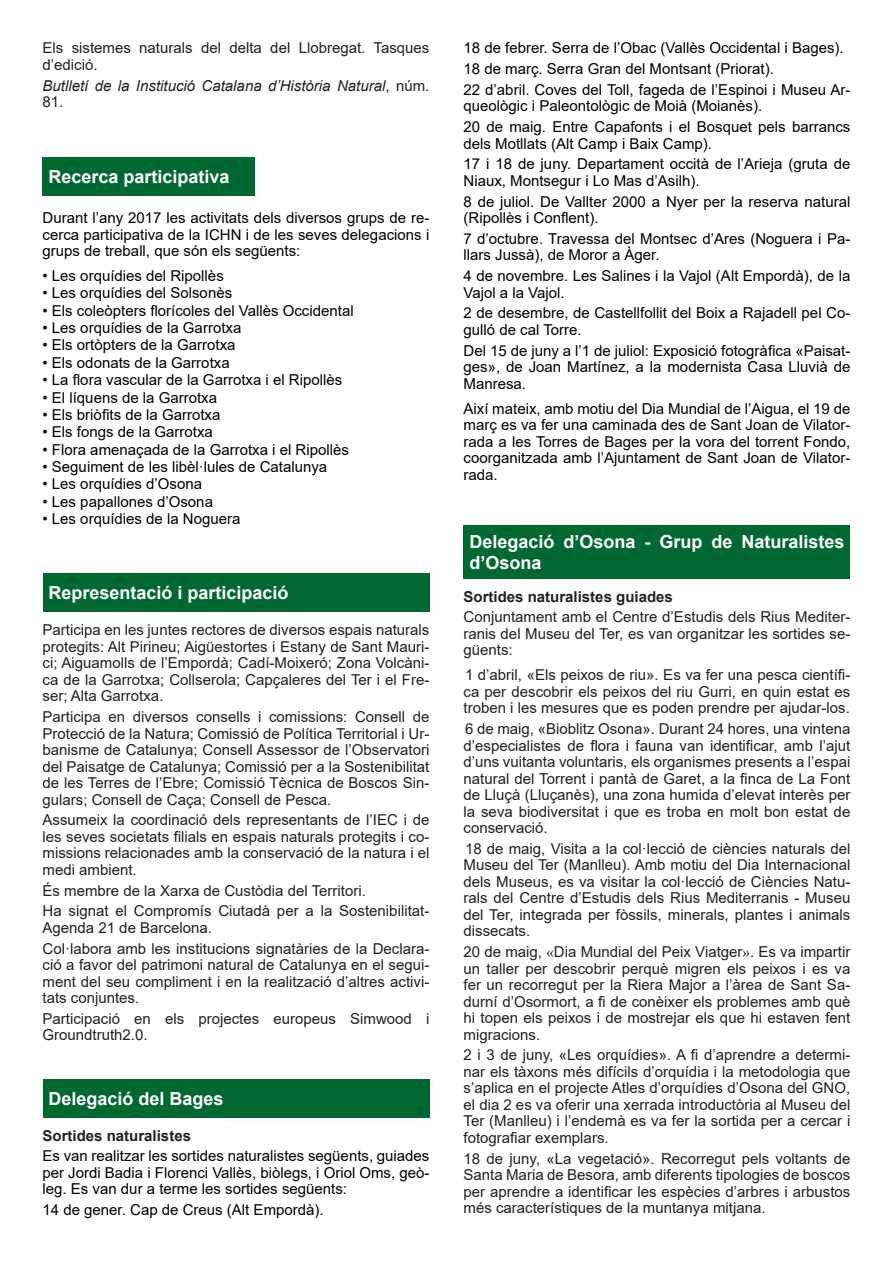
<style>
.page{position:relative;width:893px;height:1263px;background:#fff}
.page>*{position:absolute;margin:0;border:0;box-sizing:border-box;transform-origin:0 0}
.t1{font:700 18px/21px "Arial";color:#fff}
.t2{font:15px/16.5px "Arial";color:#231f20;text-align:justify}
.t3{font:15px/16.5px "Arial";color:#000}
.t4{font:italic 15px/16.5px "Arial";color:#231f20}
.t5{font:700 15px "Arial";color:#231f20}
.s1{font-style:normal}
.s2{font-family:"Times New Roman"}
</style>
<div class="page">
<div style="left:43px;top:157px;width:212px;height:39px;background:#006830"></div>
<div style="left:43px;top:574px;width:386px;height:38px;background:#006830"></div>
<div style="left:463px;top:525px;width:387px;height:53px;background:#006830"></div>
<div style="left:43px;top:1079px;width:386px;height:38px;background:#006830"></div>
<p class="t2" style="left:43px;top:40px;width:388px">Els sistemes naturals del delta del Llobregat. Tasques d’edició.</p>
<p class="t4" style="left:43px;top:77px;width:388px">Butlletí de la Institució Catalana d’Història Natural<span class="s1">, núm.<br>81.</span></p>
<p class="t1" style="left:49px;top:166px;width:183px">Recerca participativa</p>
<p class="t3" style="left:43px;top:209px;width:388px;text-align:justify">Durant l’any 2017 les activitats dels diversos grups de re&shy;cerca participativa de la ICHN i de les seves delegacions i grups de treball, que són els següents:</p>
<p class="t3" style="left:43px;top:267px;width:183px">• Les orquídies del Ripollès</p>
<p class="t3" style="left:43px;top:285px;width:191px">• Les orquídies del Solsonès</p>
<p class="t3" style="left:43px;top:302px;width:313px">• Els coleòpters florícoles del Vallès Occidental</p>
<p class="t3" style="left:43px;top:319px;width:200px">• Les orquídies de la Garrotxa</p>
<p class="t3" style="left:43px;top:337px;width:194px">• Els ortòpters de la Garrotxa</p>
<p class="t3" style="left:43px;top:354px;width:189px">• Els odonats de la Garrotxa</p>
<p class="t3" style="left:43px;top:372px;width:301px">• La flora vascular de la Garrotxa i el Ripollès</p>
<p class="t3" style="left:43px;top:389px;width:176px">• El líquens de la Garrotxa</p>
<p class="t3" style="left:43px;top:406px;width:179px">• Els briòfits de la Garrotxa</p>
<p class="t3" style="left:43px;top:424px;width:172px">• Els fongs de la Garrotxa</p>
<p class="t3" style="left:43px;top:441px;width:308px">• Flora amenaçada de la Garrotxa i el Ripollès</p>
<p class="t3" style="left:43px;top:458px;width:286px">• Seguiment de les libèl·lules de Catalunya</p>
<p class="t3" style="left:43px;top:476px;width:161px">• Les orquídies d’Osona</p>
<p class="t3" style="left:43px;top:493px;width:172px">• Les papallones d’Osona</p>
<p class="t3" style="left:43px;top:510px;width:200px">• Les orquídies de la Noguera</p>
<p class="t1" style="left:49px;top:583px;width:242px">Representació i participació</p>
<p class="t2" style="left:43px;top:622px;width:388px">Participa en les juntes rectores de diversos espais naturals protegits: Alt Pirineu; Aigüestortes i Estany de Sant Mauri&shy;ci; Aiguamolls de l’Empordà; Cadí-Moixeró; Zona Volcàni&shy;ca de la Garrotxa; Collserola; Capçaleres del Ter i el Fre&shy;ser; Alta Garrotxa.</p>
<p class="t2" style="left:43px;top:708px;width:388px">Participa en diversos consells i comissions: Consell de Protecció de la Natura; Comissió de Política Territorial i Ur&shy;banisme de Catalunya; Consell Assessor de l’Observatori del Paisatge de Catalunya; Comissió per a la Sostenibilitat de les Terres de l’Ebre; Comissió Tècnica de Boscos Sin&shy;gulars; Consell de Caça; Consell de Pesca.</p>
<p class="t2" style="left:43px;top:812px;width:388px">Assumeix la coordinació dels representants de l’IEC i de les seves societats filials en espais naturals protegits i co&shy;missions relacionades amb la conservació de la natura i el medi ambient.</p>
<p class="t2" style="left:43px;top:880px;width:388px;line-height:20.7px">És membre de la Xarxa de Custòdia del Territori.<br>Ha signat el Compromís Ciutadà per a la Sostenibilitat-</p>
<p class="t2" style="left:43px;top:917px;width:388px;line-height:20.7px">Agenda 21 de Barcelona.<br>Col·labora amb les institucions signatàries de la Declara-</p>
<p class="t2" style="left:43px;top:956px;width:388px">ció a favor del patrimoni natural de Catalunya en el segui&shy;ment del seu compliment i en la realització d’altres activi&shy;tats conjuntes.</p>
<p class="t2" style="left:43px;top:1010px;width:388px">Participació en els projectes europeus Simwood i<br>Groundtruth2.0.</p>
<p class="t1" style="left:49px;top:1088px;width:177px">Delegació del Bages</p>
<p class="t5" style="left:43px;top:1125px;width:150px">Sortides naturalistes</p>
<p class="t3" style="left:43px;top:1148px;width:388px;text-align:justify">Es van realitzar les sortides naturalistes següents, guiades per Jordi Badia i Florenci Vallès, biòlegs, i Oriol Oms, geò&shy;leg. Es van dur a terme les sortides següents:</p>
<p class="t3" style="left:43px;top:1201px;width:283px">14 de gener. Cap de Creus (Alt Empordà).</p>
<p class="t3" style="left:463px;top:38px;width:388px;line-height:20.7px">18 de febrer. Serra de l’Obac (Vallès Occidental i Bages).<br>18 de març. Serra Gran del Montsant (Priorat).<br>22 d’abril. Coves del Toll, fageda de l’Espinoi i Museu Ar-</p>
<p class="t3" style="left:463px;top:96px;width:388px;line-height:20.7px">queològic i Paleontològic de Moià (Moianès).<br>20 de maig. Entre Capafonts i el Bosquet pels barrancs</p>
<p class="t3" style="left:463px;top:133px;width:388px;line-height:20.7px">dels Motllats (Alt Camp i Baix Camp).<br>17 i 18 de juny. Departament occità de l’Arieja (gruta de</p>
<p class="t3" style="left:463px;top:170px;width:388px;line-height:20.7px">Niaux, Montsegur i Lo Mas d’Asilh).<br>8 de juliol. De Vallter 2000 a Nyer per la reserva natural</p>
<p class="t3" style="left:463px;top:207px;width:388px;line-height:20.7px">(Ripollès i Conflent).<br>7 d’octubre. Travessa del Montsec d’Ares (Noguera i Pa-</p>
<p class="t3" style="left:463px;top:245px;width:388px;line-height:20.7px">llars Jussà), de Moror a Àger.<br>4 de novembre. Les Salines i la Vajol (Alt Empordà), de la</p>
<p class="t3" style="left:463px;top:282px;width:388px;line-height:20.7px">Vajol a la Vajol.<br>2 de desembre, de Castellfollit del Boix a Rajadell pel Co-</p>
<p class="t3" style="left:463px;top:319px;width:388px;line-height:20.7px">gulló de cal Torre.<br>Del 15 de juny a l’1 de juliol: Exposició fotogràfica «Paisat-</p>
<p class="t3" style="left:463px;top:359px;width:388px">ges», de Joan Martínez, a la modernista Casa Lluvià de<br>Manresa.</p>
<p class="t3" style="left:463px;top:400px;width:388px;text-align:justify">Així mateix, amb motiu del Dia Mundial de l’Aigua, el 19 de març es va fer una caminada des de Sant Joan de Vilator&shy;rada a les Torres de Bages per la vora del torrent Fondo, coorganitzada amb l’Ajuntament de Sant Joan de Vilator&shy;rada.</p>
<p class="t1" style="left:469px;top:531px;width:376px">Delegació d’Osona - Grup de Naturalistes d’Osona</p>
<p class="t5" style="left:463px;top:586px;width:211px">Sortides naturalistes guiades</p>
<p class="t2" style="left:463px;top:609px;width:388px">Conjuntament amb el Centre d’Estudis dels Rius Mediter&shy;ranis del Museu del Ter, es van organitzar les sortides se&shy;güents:</p>
<p class="t2" style="left:463px;top:667px;width:388px">1 d’abril, «Els peixos de riu». Es va fer una pesca científi&shy;ca per descobrir els peixos del riu Gurri, en quin estat es troben i les mesures que es poden prendre per ajudar-los.</p>
<p class="t2" style="left:463px;top:720px;width:388px">6 de maig, «Bioblitz Osona». Durant 24 hores, una vintena d’especialistes de flora i fauna van identificar, amb l’ajut d’uns vuitanta voluntaris, els organismes presents a l’espai natural del Torrent i pantà de Garet, a la finca de La Font de Lluçà (Lluçanès), una zona humida d’elevat interès per la seva biodiversitat i que es troba en molt bon estat de conservació.</p>
<p class="t2" style="left:463px;top:840px;width:388px">18 de maig, Visita a la col·lecció de ciències naturals del Museu del Ter (Manlleu). Amb motiu del Dia Internacional dels Museus, es va visitar la col·lecció de Ciències Natu&shy;rals del Centre d’Estudis dels Rius Mediterranis - Museu del Ter, integrada per fòssils, minerals, plantes i animals dissecats.</p>
<p class="t2" style="left:463px;top:943px;width:388px">20 de maig, <span class="s2">«</span>Dia Mundial del Peix Viatger<span class="s2">»</span>. Es va impartir un taller per descobrir perquè migren els peixos i es va fer un recorregut per la Riera Major a l’àrea de Sant Sa&shy;durní d’Osormort, a fi de conèixer els problemes amb què hi topen els peixos i de mostrejar els que hi estaven fent migracions.</p>
<p class="t2" style="left:463px;top:1047px;width:388px">2 i 3 de juny, «Les orquídies». A fi d’aprendre a determi&shy;nar els tàxons més difícils d’orquídia i la metodologia que s’aplica en el projecte Atles d’orquídies d’Osona del GNO, el dia 2 es va oferir una xerrada introductòria al Museu del Ter (Manlleu) i l’endemà es va fer la sortida per a cercar i fotografiar exemplars.</p>
<p class="t2" style="left:463px;top:1150px;width:388px">18 de juny, «La vegetació». Recorregut pels voltants de Santa Maria de Besora, amb diferents tipologies de boscos per aprendre a identificar les espècies d’arbres i arbustos més característiques de la muntanya mitjana.</p>
</div>
